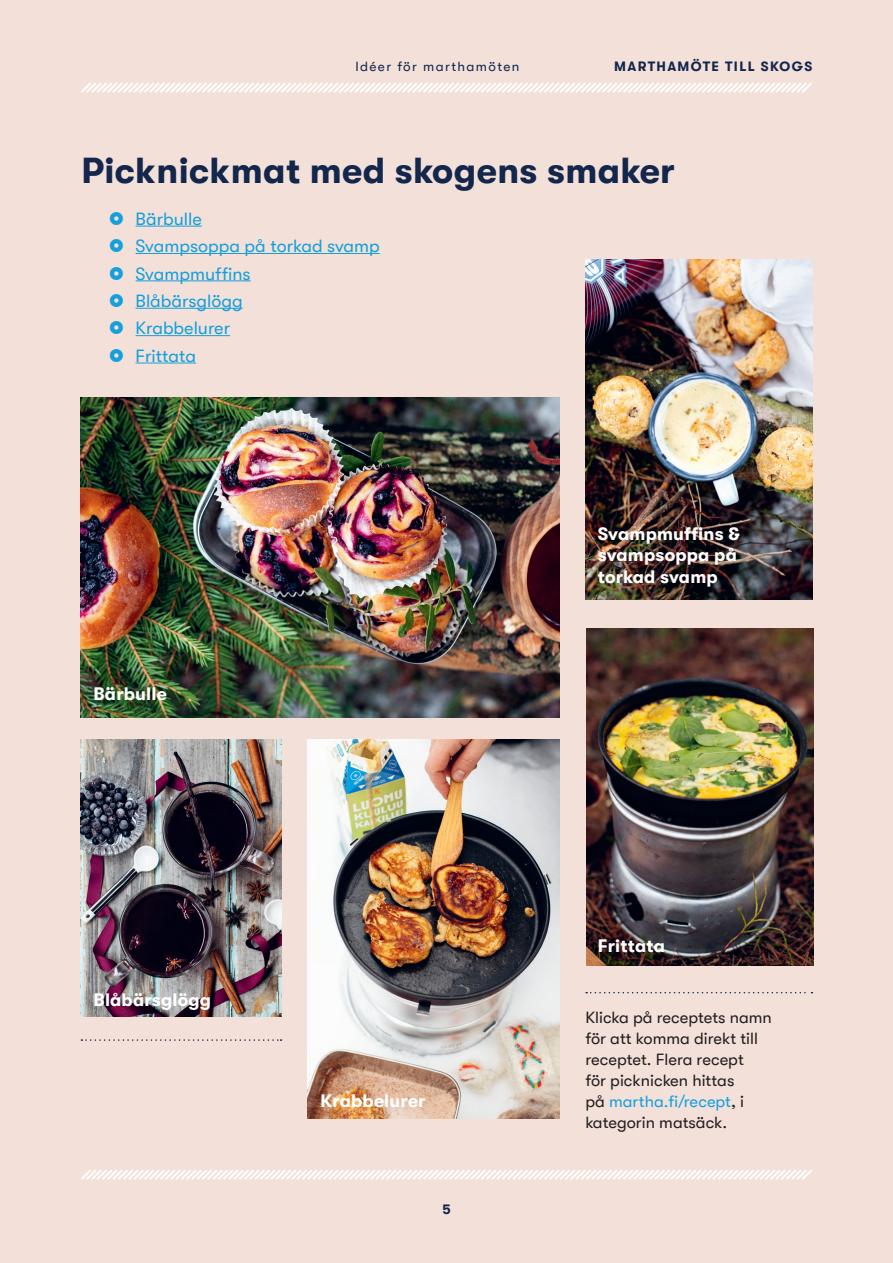
<style>
.page{position:relative;width:893px;height:1263px;background:#f3e1d9}
.page>*{position:absolute;margin:0;border:0;box-sizing:border-box;transform-origin:0 0}
.t1{font:700 36px "GT Walsheim";letter-spacing:.01em;color:#13264c}
.t2{font:700 18px/21.6px "GT Walsheim";letter-spacing:.01em;color:#fff}
.t3{font:18px/27.5px "GT Walsheim";color:#16a0db}
.t4{font:16.5px/21px "GT Walsheim";color:#231f20}
.t5{font:700 13.5px "GT Walsheim";letter-spacing:.1em;color:#13264c}
.t6{font:13.5px "GT Walsheim";letter-spacing:.1em;color:#13264c}
.s1{color:#16a0db}
</style>
<div class="page">
<svg style="left:81px;top:82px;width:731px;height:11px"></svg>
<svg style="left:81px;top:1169px;width:731px;height:11px"></svg>
<hr style="left:136px;top:226px;width:66px;height:1px;background:#16a0db">
<hr style="left:136px;top:253px;width:244px;height:1px;background:#16a0db">
<hr style="left:136px;top:280px;width:115px;height:1px;background:#16a0db">
<hr style="left:136px;top:308px;width:107px;height:1px;background:#16a0db">
<hr style="left:136px;top:335px;width:94px;height:1px;background:#16a0db">
<hr style="left:136px;top:363px;width:60px;height:1px;background:#16a0db">
<svg style="left:586px;top:992px;width:226px;height:1px"></svg>
<svg style="left:81px;top:1039px;width:200px;height:2px"></svg>
<img style="left:81px;top:398px;width:479px;height:319px">
<img style="left:585px;top:259px;width:227px;height:340px">
<img style="left:81px;top:740px;width:200px;height:276px">
<img style="left:308px;top:740px;width:252px;height:378px">
<img style="left:586px;top:629px;width:227px;height:337px">
<p class="t6" style="left:355px;top:59px;width:165px">Idéer för marthamöten</p>
<p class="t5" style="left:614px;top:59px;width:199px">MARTHAMÖTE TILL SKOGS</p>
<h1 class="t1" style="left:82px;top:150px;width:595px">Picknickmat med skogens smaker</h1>
<p class="t3" style="left:136px;top:205px;width:246px">Bärbulle<br>Svampsoppa på torkad svamp<br>Svampmuffins<br>Blåbärsglögg<br>Krabbelurer<br>Frittata</p>
<p class="t2" style="left:94px;top:683px;width:75px">Bärbulle</p>
<p class="t2" style="left:94px;top:989px;width:119px">Blåbärsglögg</p>
<p class="t2" style="left:320px;top:1090px;width:107px">Krabbelurer</p>
<p class="t5" style="left:442px;top:1201px;width:10px">5</p>
<p class="t2" style="left:598px;top:523px;width:143px">Svampmuffins &amp; svampsoppa på torkad svamp</p>
<p class="t2" style="left:598px;top:935px;width:69px">Frittata</p>
<p class="t4" style="left:585px;top:1006px;width:188px">Klicka på receptets namn för att komma direkt till receptet. Flera recept<br>för picknicken hittas<br>på <span class="s1">martha.fi/recept</span>, i kategorin matsäck.</p>
</div>
